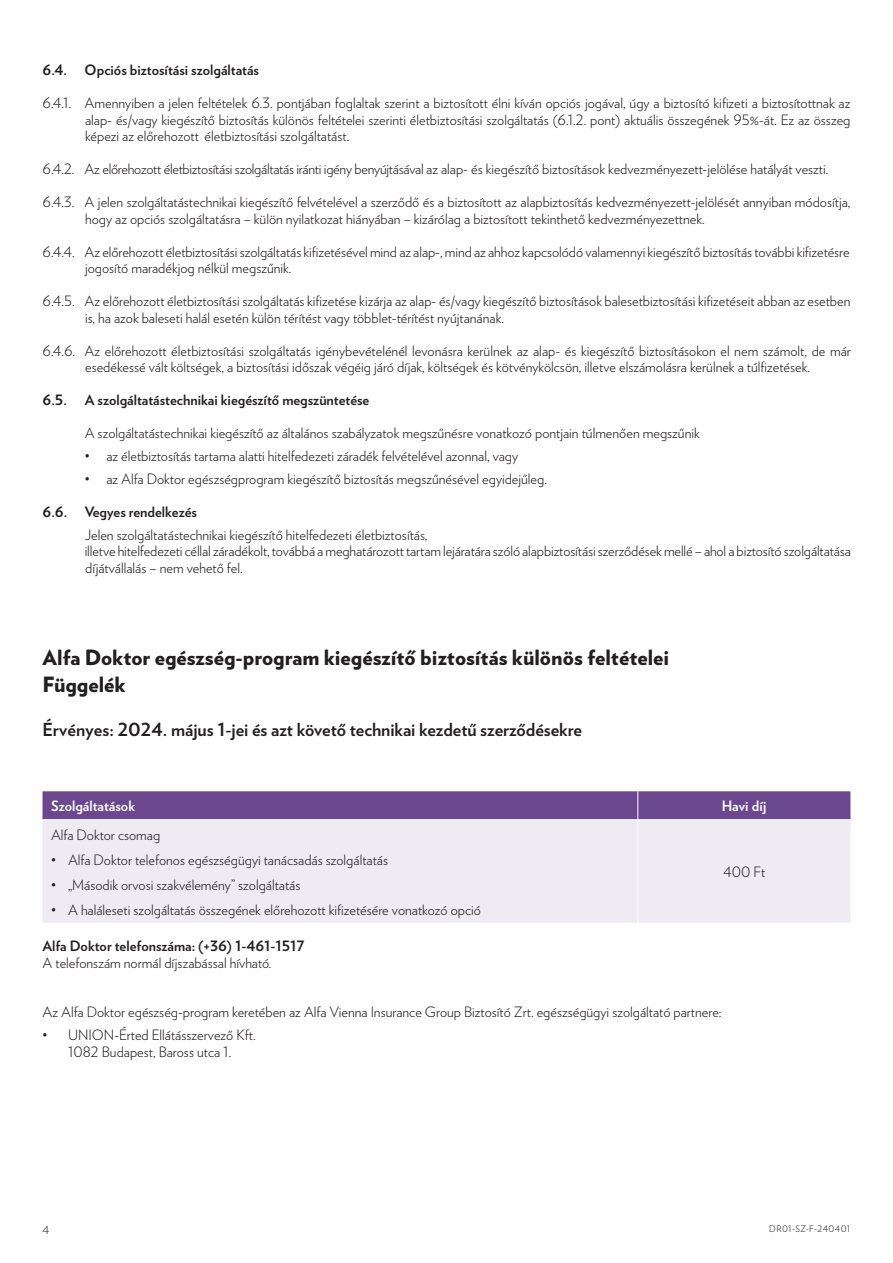
<style>
.page{position:relative;width:893px;height:1263px;background:#fff}
.page>*{position:absolute;margin:0;border:0;box-sizing:border-box;transform-origin:0 0}
.t1{font:900 21px/27px "Verlag";color:#231f20}
.t2{font:700 18px "Verlag";letter-spacing:-.005em;color:#231f20}
.t3{font:300 14.25px/16.5px "Verlag";color:#231f20}
.t4{font:700 14.25px "Verlag";color:#231f20}
.t5{font:700 14.25px "Verlag";color:#fff}
.t6{font:300 11.25px "Verlag";color:#231f20}
.t7{font:300 9px "Verlag";letter-spacing:.04em;color:#231f20}
</style>
<div class="page">
<div style="left:43px;top:820px;width:807px;height:103px;background:#eeebf3"></div>
<div style="left:43px;top:791px;width:807px;height:28px;background:#6a478f"></div>
<hr style="left:637px;top:820px;width:1px;height:103px;background:#fff">
<p class="t4" style="left:43px;top:59px;width:218px">6.4. Opciós biztosítási szolgáltatás</p>
<p class="t3" style="left:85px;top:94px;width:767px;text-align:justify;text-indent:-43px">6.4.1. Amennyiben a jelen feltételek 6.3. pontjában foglaltak szerint a biztosított élni kíván opciós jogával, úgy a biztosító kifizeti a biztosítottnak az alap- és/vagy kiegészítő biztosítás különös feltételei szerinti életbiztosítási szolgáltatás (6.1.2. pont) aktuális összegének 95%-át. Ez az összeg képezi az előrehozott életbiztosítási szolgáltatást.</p>
<p class="t3" style="left:43px;top:160px;width:787px">6.4.2. Az előrehozott életbiztosítási szolgáltatás iránti igény benyújtásával az alap- és kiegészítő biztosítások kedvezményezett-jelölése hatályát veszti.</p>
<p class="t3" style="left:85px;top:193px;width:767px;text-indent:-43px">6.4.3. A jelen szolgáltatástechnikai kiegészítő felvételével a szerződő és a biztosított az alapbiztosítás kedvezményezett-jelölését annyiban módosítja, hogy az opciós szolgáltatásra – külön nyilatkozat hiányában – kizárólag a biztosított tekinthető kedvezményezettnek.</p>
<p class="t3" style="left:85px;top:243px;width:766px;text-indent:-43px">6.4.4. Az előrehozott életbiztosítási szolgáltatás kifizetésével mind az alap-, mind az ahhoz kapcsolódó valamennyi kiegészítő biztosítás további kifizetésre jogosító maradékjog nélkül megszűnik.</p>
<p class="t3" style="left:85px;top:292px;width:767px;text-indent:-43px">6.4.5. Az előrehozott életbiztosítási szolgáltatás kifizetése kizárja az alap- és/vagy kiegészítő biztosítások balesetbiztosítási kifizetéseit abban az esetben is, ha azok baleseti halál esetén külön térítést vagy többlet-térítést nyújtanának.</p>
<p class="t3" style="left:43px;top:342px;width:810px;text-align:center">6.4.6. Az előrehozott életbiztosítási szolgáltatás igénybevételénél levonásra kerülnek az alap- és kiegészítő biztosításokon el nem számolt, de már esedékessé vált költségek, a biztosítási időszak végéig járó díjak, költségek és kötvénykölcsön, illetve elszámolásra kerülnek a túlfizetések.</p>
<p class="t4" style="left:43px;top:389px;width:328px">6.5. A szolgáltatástechnikai kiegészítő megszüntetése</p>
<p class="t3" style="left:85px;top:424px;width:617px">A szolgáltatástechnikai kiegészítő az általános szabályzatok megszűnésre vonatkozó pontjain túlmenően megszűnik</p>
<p class="t3" style="left:85px;top:447px;width:435px">• az életbiztosítás tartama alatti hitelfedezeti záradék felvételével azonnal, vagy</p>
<p class="t3" style="left:85px;top:470px;width:464px">• az Alfa Doktor egészségprogram kiegészítő biztosítás megszűnésével egyidejűleg.</p>
<p class="t4" style="left:43px;top:501px;width:156px">6.6. Vegyes rendelkezés</p>
<p class="t3" style="left:85px;top:526px;width:768px">Jelen szolgáltatástechnikai kiegészítő hitelfedezeti életbiztosítás,<br>illetve hitelfedezeti céllal záradékolt, továbbá a meghatározott tartam lejáratára szóló alapbiztosítási szerződések mellé – ahol a biztosító szolgáltatása díjátvállalás – nem vehető fel.</p>
<h1 class="t1" style="left:43px;top:643px;width:628px">Alfa Doktor egészség-program kiegészítő biztosítás különös feltételei<br>Függelék</h1>
<p class="t2" style="left:43px;top:715px;width:541px">Érvényes: 2024. május 1-jei és azt követő technikai kezdetű szerződésekre</p>
<p class="t5" style="left:51px;top:795px;width:86px">Szolgáltatások</p>
<p class="t5" style="left:722px;top:795px;width:46px">Havi díj</p>
<p class="t3" style="left:51px;top:825px;width:111px">Alfa Doktor csomag</p>
<p class="t3" style="left:51px;top:850px;width:339px">• Alfa Doktor telefonos egészségügyi tanácsadás szolgáltatás</p>
<p class="t3" style="left:51px;top:875px;width:251px">• „Második orvosi szakvélemény” szolgáltatás</p>
<p class="t3" style="left:51px;top:900px;width:431px">• A haláleseti szolgáltatás összegének előrehozott kifizetésére vonatkozó opció</p>
<p class="t3" style="left:723px;top:863px;width:44px">400 Ft</p>
<p class="t4" style="left:43px;top:935px;width:263px">Alfa Doktor telefonszáma: (+36) 1-461-1517</p>
<p class="t3" style="left:43px;top:953px;width:230px">A telefonszám normál díjszabással hívható.</p>
<p class="t3" style="left:43px;top:1003px;width:680px">Az Alfa Doktor egészség-program keretében az Alfa Vienna Insurance Group Biztosító Zrt. egészségügyi szolgáltató partnere:</p>
<p class="t3" style="left:43px;top:1026px;width:215px;text-align:center">• UNION-Érted Ellátásszervező Kft.<br>1082 Budapest, Baross utca 1.</p>
<p class="t6" style="left:43px;top:1221px;width:8px">4</p>
<p class="t7" style="left:769px;top:1222px;width:83px">DR01-SZ-F-240401</p>
</div>
